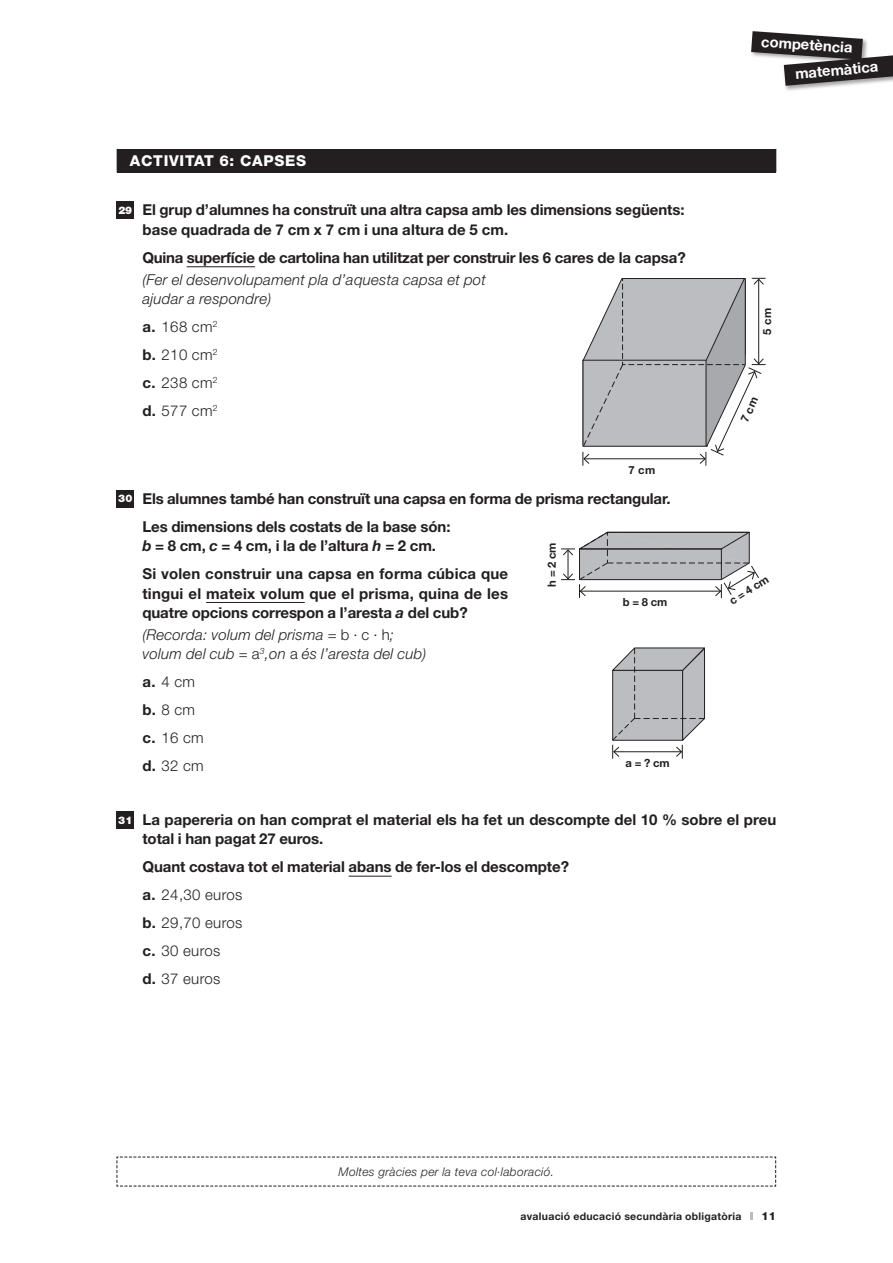
<style>
.page{position:relative;width:893px;height:1263px;background:#fff}
.page>*{position:absolute;margin:0;border:0;box-sizing:border-box;transform-origin:0 0}
.t1{font:700 15px/28px "Helvetica Neue";letter-spacing:-.005em;color:#231f20}
.t2{font:700 15px/28px "Helvetica Neue";letter-spacing:.015em;color:#231f20}
.t3{font:italic 300 15px/19.5px "Helvetica Neue";letter-spacing:.015em;color:#231f20}
.t4{font:300 15px/28px "Helvetica Neue";letter-spacing:.025em;color:#231f20;text-align:justify}
.t5{font:800 15px "Helvetica Neue";letter-spacing:.05em;color:#fff}
.t6{font:700 14.7px "Helvetica Neue";color:#fff}
.t7{font:italic 300 12px "Helvetica Neue";letter-spacing:.025em;color:#231f20}
.t8{font:700 11.25px "Helvetica Neue";letter-spacing:-.005em;color:#231f20}
.t9{font:800 11.25px "Helvetica Neue";color:#231f20}
.t10{font:700 10.5px "Helvetica Neue";letter-spacing:.025em;color:#231f20}
.s1{font-weight:900;font-size:10.5px;color:#fff}
.s2{font-weight:700}
.s3{font-style:italic}
.s4{font-style:normal}
.s5{font-weight:300}
</style>
<div class="page">
<svg style="left:750px;top:1212px;width:3px;height:8px"></svg>
<div style="left:782px;top:51px;width:111px;height:41px;background:#231f20;opacity:.4"></div>
<svg style="left:751px;top:31px;width:142px;height:55px"></svg>
<svg style="left:117px;top:1156px;width:659px;height:31px"></svg>
<hr style="left:187px;top:266px;width:68px;height:1px;background:#231f20">
<hr style="left:206px;top:602px;width:99px;height:1px;background:#231f20">
<hr style="left:349px;top:876px;width:43px;height:1px;background:#231f20">
<div style="left:117px;top:149px;width:659px;height:23px;background:#231f20"></div>
<svg style="left:776px;top:149px;width:1px;height:23px"></svg>
<div style="left:117px;top:202px;width:17px;height:17px;background:#231f20"></div>
<div style="left:117px;top:490px;width:17px;height:17px;background:#231f20"></div>
<div style="left:117px;top:811px;width:17px;height:17px;background:#231f20"></div>
<svg style="left:612px;top:647px;width:93px;height:112px"></svg>
<svg style="left:561px;top:531px;width:198px;height:67px"></svg>
<svg style="left:582px;top:277px;width:184px;height:189px"></svg>
<p class="t6" style="left:762px;top:32px;width:93px;rotate:4deg">competència</p>
<p class="t6" style="left:794px;top:64px;width:85px;rotate:-5deg">matemàtica</p>
<p class="t5" style="left:130px;top:152px;width:178px">ACTIVITAT 6: CAPSES</p>
<p class="t1" style="left:142px;top:200px;width:544px;line-height:19.5px;text-indent:-24px"><span class="s1">29</span> El grup d’alumnes ha construït una altra capsa amb les dimensions següents: base quadrada de 7 cm x 7 cm i una altura de 5 cm.</p>
<p class="t1" style="left:142px;top:243px;width:545px">Quina superfície de cartolina han utilitzat per construir les 6 cares de la capsa?</p>
<p class="t3" style="left:142px;top:269px;width:345px">(Fer el desenvolupament pla d’aquesta capsa et pot ajudar a respondre)</p>
<p class="t4" style="left:142px;top:312px;width:77px"><span class="s2">a.</span> 168 cm<sup>2 </sup><span class="s2">b.</span> 210 cm<sup>2 </sup><span class="s2">c.</span> 238 cm<sup>2 </sup><span class="s2">d.</span> 577 cm<sup>2</sup></p>
<p class="t8" style="left:629px;top:463px;width:28px">7 cm</p>
<p class="t1" style="left:142px;top:484px;width:530px;text-indent:-24px"><span class="s1">30</span> Els alumnes també han construït una capsa en forma de prisma rectangular.<br>Les dimensions dels costats de la base són:</p>
<p class="t2" style="left:142px;top:531px;width:367px"><span class="s3">b</span> = 8 cm, <span class="s3">c</span> = 4 cm, i la de l’altura <span class="s3">h</span> = 2 cm.<br>Si volen construir una capsa en forma cúbica que</p>
<p class="t2" style="left:142px;top:583px;width:367px;line-height:19.5px">tingui el mateix volum que el prisma, quina de les quatre opcions correspon a l’aresta <span class="s3">a</span> del cub?</p>
<p class="t3" style="left:142px;top:624px;width:286px">(Recorda: volum del prisma = <span class="s4">b ∙ c ∙ h</span>; volum del cub = <span class="s4">a</span><sup>3</sup>,on <span class="s4">a</span> és l’aresta del cub)</p>
<p class="t4" style="left:142px;top:668px;width:63px;text-align:left"><span class="s2">a.</span> 4 cm <span class="s2">b.</span> 8 cm <span class="s2">c.</span> 16 cm <span class="s2">d.</span> 32 cm</p>
<p class="t8" style="left:545px;top:587px;width:46px;rotate:-90deg">h = 2 cm</p>
<p class="t8" style="left:623px;top:595px;width:46px">b = 8 cm</p>
<p class="t8" style="left:626px;top:756px;width:46px">a = ? cm</p>
<p class="t8" style="left:760px;top:335px;width:28px;rotate:-90deg">5 cm</p>
<p class="t8" style="left:727px;top:595px;width:46px;rotate:-32deg">c = 4 cm</p>
<p class="t1" style="left:142px;top:809px;width:635px;line-height:19.5px;text-indent:-24px"><span class="s1">31</span> La papereria on han comprat el material els ha fet un descompte del 10 % sobre el preu total i han pagat 27 euros.</p>
<p class="t1" style="left:142px;top:853px;width:428px">Quant costava tot el material abans de fer-los el descompte? a. <span class="s5">24,30 euros<br></span>b. <span class="s5">29,70 euros<br></span>c. <span class="s5">30 euros<br></span>d. <span class="s5">37 euros</span></p>
<p class="t7" style="left:339px;top:1165px;width:217px">Moltes gràcies per la teva col·laboració.</p>
<p class="t10" style="left:521px;top:1210px;width:222px">avaluació educació secundària obligatòria</p>
<p class="t9" style="left:761px;top:1209px;width:16px">11</p>
</div>
